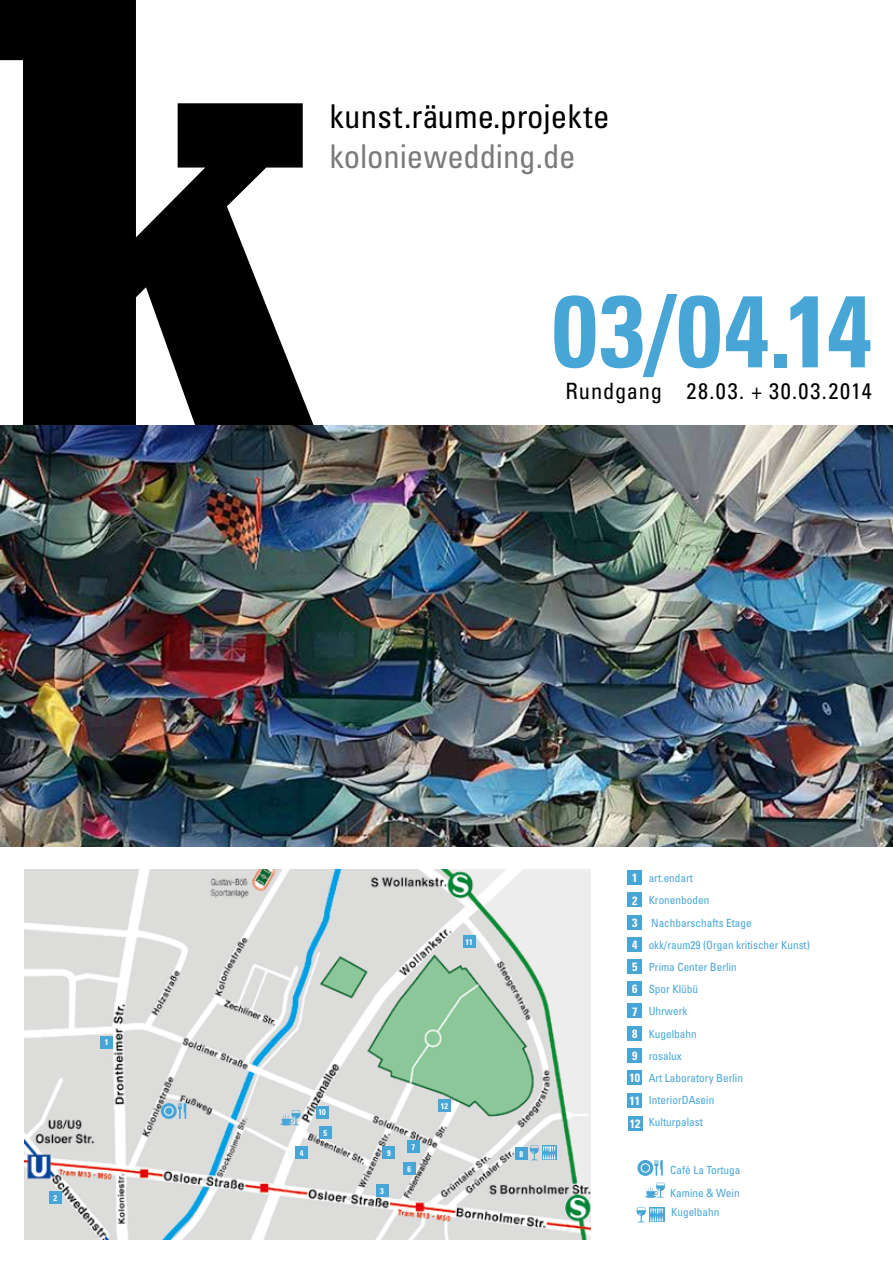
<style>
.page{position:relative;width:893px;height:1263px;background:#fff}
.page>*{position:absolute;margin:0;border:0;box-sizing:border-box;transform-origin:0 0}
.t1{font:553.95px "Bullpen Hv";color:#000}
.t2{font:700 condensed 101.7px "Univers";color:#48a6d6}
.t3{font:condensed 32.85px "Univers";letter-spacing:.005em;color:#000}
.t4{font:condensed 32.85px "Univers";letter-spacing:-.005em;color:#7a7b7a}
.t5{font:condensed 22.5px "Univers";letter-spacing:.04em;color:#000}
.t6{font:700 condensed 12px "Univers";color:#fff}
.t7{font:condensed 11.25px/22.5px "Univers";color:#48a6d6}
.t8{font:700 condensed 8.25px "Univers";color:#fff}
.s1{font-weight:700;font-size:12px;color:#fff}
</style>
<div class="page">
<img style="left:0;top:425px;width:893px;height:421px">
<div style="left:627px;top:870px;width:15px;height:15px;background:#48a6d6"></div>
<div style="left:627px;top:892px;width:15px;height:15px;background:#48a6d6"></div>
<div style="left:627px;top:915px;width:15px;height:14px;background:#48a6d6"></div>
<div style="left:627px;top:937px;width:15px;height:15px;background:#48a6d6"></div>
<div style="left:627px;top:959px;width:15px;height:15px;background:#48a6d6"></div>
<div style="left:627px;top:981px;width:15px;height:15px;background:#48a6d6"></div>
<div style="left:627px;top:1003px;width:15px;height:15px;background:#48a6d6"></div>
<div style="left:627px;top:1026px;width:15px;height:14px;background:#48a6d6"></div>
<div style="left:627px;top:1048px;width:15px;height:15px;background:#48a6d6"></div>
<svg style="left:637px;top:1160px;width:16px;height:16px"></svg>
<div style="left:641px;top:1164px;width:9px;height:8px;background:#48a6d6;border-radius:50%"></div>
<div style="left:641px;top:1163px;width:9px;height:9px;border:1px solid #fff;border-radius:50%"></div>
<svg style="left:654px;top:1160px;width:9px;height:16px"></svg>
<svg style="left:645px;top:1183px;width:20px;height:15px"></svg>
<img style="left:24px;top:869px;width:566px;height:370px">
<div style="left:403px;top:1162px;width:13px;height:13px;background:#48a6d6"></div>
<div style="left:515px;top:1147px;width:13px;height:13px;background:#48a6d6"></div>
<div style="left:382px;top:1146px;width:13px;height:13px;background:#48a6d6"></div>
<div style="left:319px;top:1126px;width:13px;height:13px;background:#48a6d6"></div>
<div style="left:407px;top:1140px;width:13px;height:13px;background:#48a6d6"></div>
<div style="left:295px;top:1146px;width:13px;height:13px;background:#48a6d6"></div>
<div style="left:100px;top:1036px;width:13px;height:12px;background:#48a6d6"></div>
<div style="left:376px;top:1184px;width:12px;height:13px;background:#48a6d6"></div>
<svg style="left:280px;top:1110px;width:20px;height:15px"></svg>
<svg style="left:161px;top:1103px;width:16px;height:16px"></svg>
<div style="left:165px;top:1107px;width:8px;height:8px;background:#48a6d6;border-radius:50%"></div>
<div style="left:164px;top:1106px;width:9px;height:10px;border:1px solid #fff;border-radius:50%"></div>
<svg style="left:178px;top:1103px;width:8px;height:16px"></svg>
<div style="left:49px;top:1191px;width:13px;height:13px;background:#48a6d6"></div>
<svg style="left:555px;top:1145px;width:2px;height:15px"></svg>
<svg style="left:530px;top:1145px;width:25px;height:15px"></svg>
<div style="left:649px;top:1207px;width:15px;height:15px;background:#48a6d6"></div>
<svg style="left:637px;top:1207px;width:26px;height:15px"></svg>
<div style="left:627px;top:1070px;width:15px;height:15px;background:#48a6d6"></div>
<div style="left:316px;top:1106px;width:12px;height:13px;background:#48a6d6"></div>
<div style="left:627px;top:1093px;width:15px;height:15px;background:#48a6d6"></div>
<div style="left:463px;top:935px;width:13px;height:13px;background:#48a6d6"></div>
<div style="left:438px;top:1099px;width:13px;height:13px;background:#48a6d6"></div>
<div style="left:628px;top:1116px;width:14px;height:15px;background:#48a6d6"></div>
<h1 class="t1" style="left:-17px;top:-105px;width:343px">k</h1>
<h3 class="t3" style="left:329px;top:96px;width:282px">kunst.räume.projekte</h3>
<h3 class="t4" style="left:329px;top:135px;width:247px">koloniewedding.de</h3>
<h2 class="t2" style="left:552px;top:269px;width:321px">03/04.14</h2>
<h3 class="t5" style="left:565px;top:377px;width:308px">Rundgang 28.03. + 30.03.2014</h3>
<p class="t8" style="left:105px;top:1037px;width:5px">1</p>
<p class="t8" style="left:54px;top:1193px;width:5px">2</p>
<p class="t8" style="left:465px;top:937px;width:9px">11</p>
<p class="t8" style="left:300px;top:1148px;width:5px">4</p>
<p class="t8" style="left:318px;top:1107px;width:9px">10</p>
<p class="t8" style="left:323px;top:1128px;width:5px">5</p>
<p class="t8" style="left:441px;top:1101px;width:9px">12</p>
<p class="t8" style="left:411px;top:1142px;width:5px">7</p>
<p class="t8" style="left:387px;top:1148px;width:5px">9</p>
<p class="t8" style="left:520px;top:1149px;width:5px">8</p>
<p class="t8" style="left:380px;top:1186px;width:5px">3</p>
<p class="t8" style="left:407px;top:1164px;width:5px">6</p>
<p class="t7" style="left:632px;top:867px;width:62px"><span class="s1">1</span> art.endart</p>
<p class="t7" style="left:632px;top:889px;width:79px"><span class="s1">2</span> Kronenboden</p>
<p class="t7" style="left:632px;top:911px;width:121px"><span class="s1">3</span> Nachbarschafts Etage</p>
<p class="t7" style="left:632px;top:933px;width:179px"><span class="s1">4</span> okk/raum29 (Organ kritischer Kunst)</p>
<p class="t7" style="left:632px;top:955px;width:106px"><span class="s1">5</span> Prima Center Berlin</p>
<p class="t7" style="left:632px;top:978px;width:67px"><span class="s1">6</span> Spor Klübü</p>
<p class="t7" style="left:632px;top:1000px;width:57px"><span class="s1">7</span> Uhrwerk</p>
<p class="t7" style="left:632px;top:1022px;width:66px"><span class="s1">8</span> Kugelbahn</p>
<p class="t7" style="left:632px;top:1044px;width:51px"><span class="s1">9</span> rosalux</p>
<p class="t7" style="left:649px;top:1066px;width:96px">Art Laboratory Berlin</p>
<p class="t7" style="left:649px;top:1088px;width:67px">InteriorDAsein</p>
<p class="t7" style="left:649px;top:1111px;width:56px">Kulturpalast</p>
<p class="t7" style="left:670px;top:1159px;width:72px">Café La Tortuga<br>Kamine &amp; Wein</p>
<p class="t7" style="left:671px;top:1201px;width:50px">Kugelbahn</p>
<p class="t6" style="left:630px;top:1071px;width:12px">10</p>
<p class="t6" style="left:630px;top:1093px;width:12px">11</p>
<p class="t6" style="left:630px;top:1116px;width:12px">12</p>
</div>
